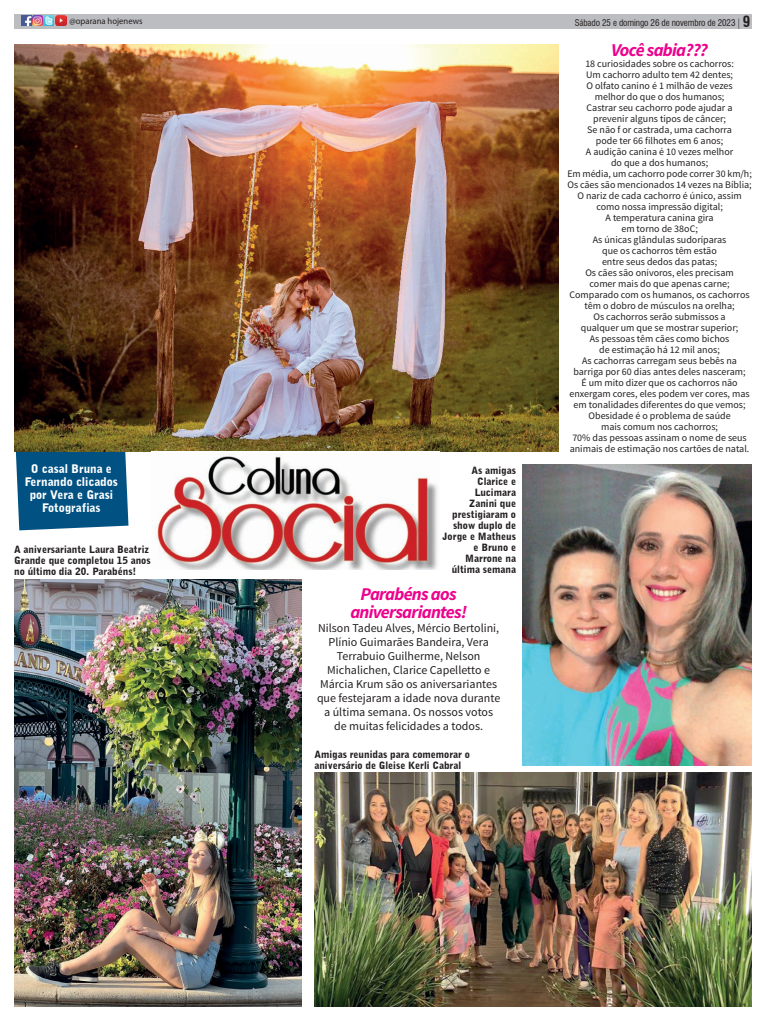
<style>
.page{position:relative;width:766px;height:1021px;background:#fff}
.page>*{position:absolute;margin:0;border:0;box-sizing:border-box;transform-origin:0 0}
.titulo_social{font:italic 700 18px/18px "Source Sans Pro";letter-spacing:-.04em;color:#ed028c;text-align:center}
.Horoscopo{font:700 condensed 15px "Swiss 721 BT";color:#231f20}
.TEXTO_ESSE{font:12px/14px "Source Sans Pro";color:#231f20;text-align:center}
.Legenda{font:900 11.8px/13px "Bell Gothic BT";color:#fff;text-align:center}
.TEXTO_ESSE-2{font:10px/11px "Source Sans Pro";color:#231f20;text-align:center}
.Legenda-2{font:900 10px/11px "Bell Gothic BT";color:#231f20}
.Horoscopo-2{font:condensed 9px "Swiss 721 BT";letter-spacing:-.01em;color:#231f20}
.t1{font:9px "Myriad Pro";color:#231f20;scale:.96 1}
</style>
<div class="page">
<div style="left:15px;top:452px;width:113px;height:78px;background:#015283"></div>
<div style="left:14px;top:14px;width:737px;height:15px;background:#bcbdc0"></div>
<svg style="left:21px;top:16px;width:46px;height:10px"></svg>
<img style="left:14px;top:44px;width:544px;height:408px">
<img style="left:522px;top:464px;width:229px;height:301px">
<img style="left:314px;top:772px;width:437px;height:234px">
<img style="left:14px;top:579px;width:287px;height:427px">
<img style="left:156px;top:456px;width:282px;height:113px">
<p class="t1" style="left:69px;top:16px;width:77px">@oparana hojenews</p>
<p class="Horoscopo-2" style="left:574px;top:18px;width:162px">Sábado 25 e domingo 26 de novembro de 2023</p>
<p class="Horoscopo" style="left:742px;top:13px;width:9px">9</p>
<p class="titulo_social" style="left:611px;top:41px;width:98px">Você sabia???</p>
<p class="TEXTO_ESSE-2" style="left:585px;top:58px;width:150px">18 curiosidades sobre os cachorros:</p>
<p class="TEXTO_ESSE-2" style="left:586px;top:69px;width:148px">Um cachorro adulto tem 42 dentes;</p>
<p class="TEXTO_ESSE-2" style="left:586px;top:80px;width:148px">O olfato canino é 1 milhão de vezes melhor do que o dos humanos;</p>
<p class="TEXTO_ESSE-2" style="left:586px;top:102px;width:147px">Castrar seu cachorro pode ajudar a prevenir alguns tipos de câncer;</p>
<p class="TEXTO_ESSE-2" style="left:587px;top:124px;width:146px">Se não f or castrada, uma cachorra pode ter 66 filhotes em 6 anos;</p>
<p class="TEXTO_ESSE-2" style="left:585px;top:146px;width:149px">A audição canina é 10 vezes melhor do que a dos humanos;</p>
<p class="TEXTO_ESSE-2" style="left:567px;top:168px;width:186px">Em média, um cachorro pode correr 30 km/h;</p>
<p class="TEXTO_ESSE-2" style="left:567px;top:179px;width:186px">Os cães são mencionados 14 vezes na Bíblia;</p>
<p class="TEXTO_ESSE-2" style="left:577px;top:190px;width:166px">O nariz de cada cachorro é único, assim como nossa impressão digital;</p>
<p class="TEXTO_ESSE-2" style="left:605px;top:212px;width:109px">A temperatura canina gira em torno de 38oC;</p>
<p class="TEXTO_ESSE-2" style="left:592px;top:234px;width:135px">As únicas glândulas sudoríparas que os cachorros têm estão entre seus dedos das patas;</p>
<p class="TEXTO_ESSE-2" style="left:585px;top:267px;width:150px">Os cães são onívoros, eles precisam comer mais do que apenas carne;</p>
<p class="TEXTO_ESSE-2" style="left:569px;top:289px;width:181px">Comparado com os humanos, os cachorros têm o dobro de músculos na orelha;</p>
<p class="TEXTO_ESSE-2" style="left:580px;top:311px;width:159px">Os cachorros serão submissos a qualquer um que se mostrar superior;</p>
<p class="TEXTO_ESSE-2" style="left:589px;top:333px;width:141px">As pessoas têm cães como bichos de estimação há 12 mil anos;</p>
<p class="TEXTO_ESSE-2" style="left:573px;top:355px;width:174px">As cachorras carregam seus bebês na barriga por 60 dias antes deles nasceram;</p>
<p class="TEXTO_ESSE-2" style="left:569px;top:377px;width:182px">É um mito dizer que os cachorros não enxergam cores, eles podem ver cores, mas em tonalidades diferentes do que vemos;</p>
<p class="TEXTO_ESSE-2" style="left:588px;top:410px;width:143px">Obesidade é o problema de saúde mais comum nos cachorros;</p>
<p class="TEXTO_ESSE-2" style="left:569px;top:432px;width:181px;text-align:left">70% das pessoas assinam o nome de seus animais de estimação nos cartões de natal.</p>
<p class="Legenda" style="left:25px;top:462px;width:95px">O casal Bruna e<br>Fernando clicados por Vera e Grasi<br>Fotografias</p>
<p class="Legenda-2" style="left:442px;top:464px;width:75px;text-align:right">As amigas<br>Clarice e<br>Lucimara<br>Zanini que prestigiaram o show duplo de<br>Jorge e Matheus e Bruno e<br>Marrone na última semana</p>
<p class="Legenda-2" style="left:14px;top:544px;width:138px">A aniversariante Laura Beatriz<br>Grande que completou 15 anos no último dia 20. Parabéns!</p>
<p class="titulo_social" style="left:350px;top:584px;width:118px">Parabéns aos aniversariantes!</p>
<p class="TEXTO_ESSE" style="left:317px;top:621px;width:185px">Nilson Tadeu Alves, Mércio Bertolini, Plínio Guimarães Bandeira, Vera Terrabuio Guilherme, Nelson Michalichen, Clarice Capelletto e Márcia Krum são os aniversariantes que festejaram a idade nova durante a última semana. Os nossos votos de muitas felicidades a todos.</p>
<p class="Legenda-2" style="left:314px;top:749px;width:157px">Amigas reunidas para comemorar o aniversário de Gleise Kerli Cabral</p>
</div>
